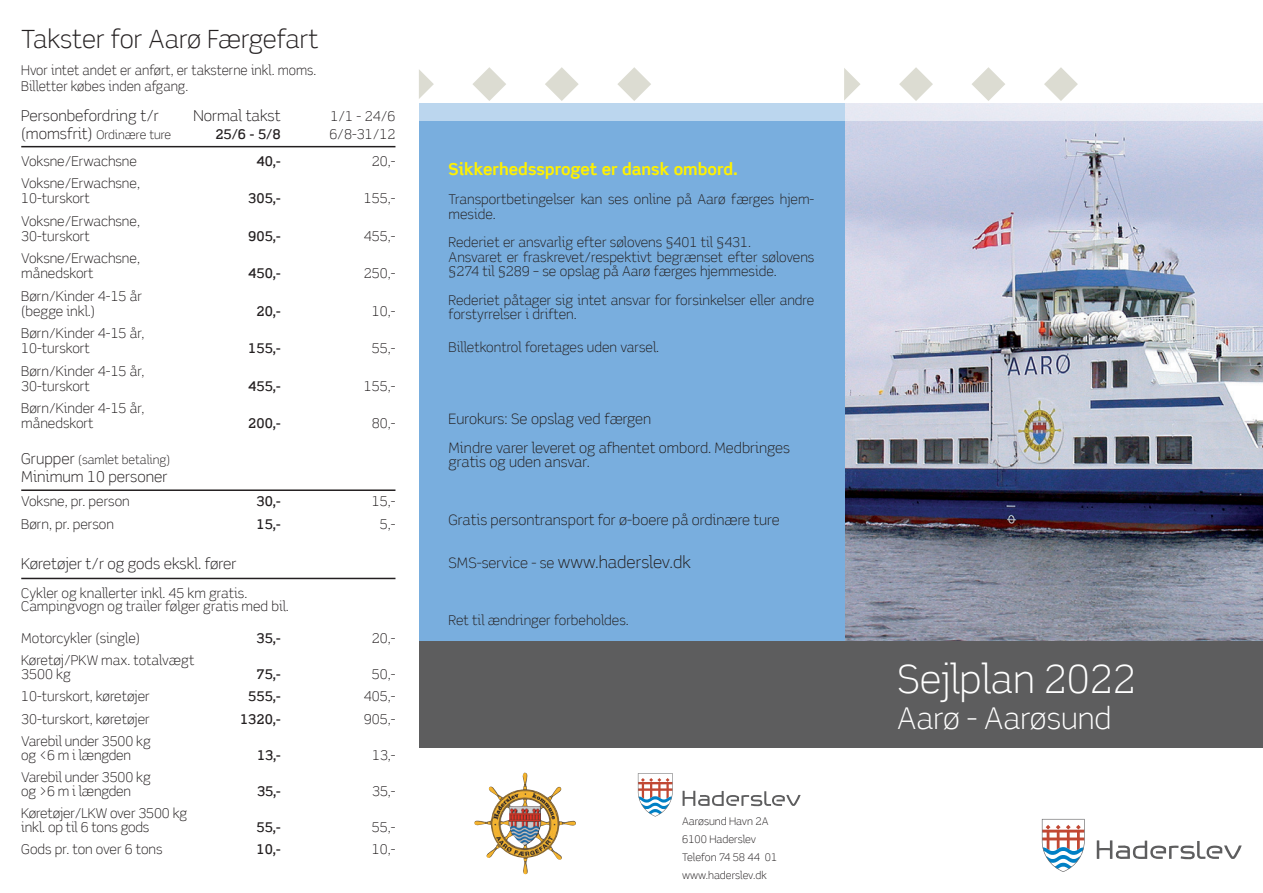
<style>
.page{position:relative;width:1263px;height:893px;background:#fff}
.page>*{position:absolute;margin:0;border:0;box-sizing:border-box;transform-origin:0 0}
.Rubrik_Forside_20pt{font:300 39px "Scene Alt";color:#fff}
.Rubrik_Forside_20pt-2{font:300 30px "Scene Alt";color:#fff}
.t1{font:300 25.2px "Scene Alt";color:#231f20}
.t2{font:700 16.5px "Scene Alt";color:#fff101}
.t3{font:300 16.5px "Scene Alt";color:#231f20}
.t4{font:300 15px "Scene Alt";color:#231f20}
.t5{font:300 14.4px/14.4px "Scene Alt";color:#231f20}
.t6{font:300 13.5px/14.4px "Scene Alt";color:#231f20}
.t7{font:500 13.5px "Scene Alt";color:#231f20}
.t8{font:300 13.5px "Scene Alt";color:#231f20;scale:.96 1}
.t9{font:300 12px "Scene Alt";color:#231f20}
.Brødtekst{font:300 10.5px/18px "Scene Alt";color:#231f20}
.s1{font-size:15px}
.s2{font-size:14.4px}
</style>
<div class="page">
<img style="left:844px;top:120px;width:419px;height:521px">
<div style="left:844px;top:641px;width:419px;height:107px;background:#5d5d5e"></div>
<svg style="left:1097px;top:840px;width:145px;height:20px"></svg>
<svg style="left:1042px;top:819px;width:42px;height:53px"></svg>
<div style="left:844px;top:103px;width:419px;height:17px;background:#e9eaf4"></div>
<svg style="left:899px;top:67px;width:34px;height:34px"></svg>
<svg style="left:972px;top:67px;width:33px;height:34px"></svg>
<svg style="left:1044px;top:67px;width:34px;height:34px"></svg>
<svg style="left:844px;top:68px;width:16px;height:32px"></svg>
<div style="left:419px;top:103px;width:425px;height:617px;background:#79aede"></div>
<div style="left:419px;top:641px;width:425px;height:107px;background:#5d5d5e"></div>
<div style="left:419px;top:103px;width:425px;height:17px;background:#bbd6ee"></div>
<svg style="left:472px;top:67px;width:34px;height:34px"></svg>
<svg style="left:545px;top:67px;width:34px;height:34px"></svg>
<svg style="left:617px;top:67px;width:34px;height:34px"></svg>
<svg style="left:419px;top:69px;width:15px;height:30px"></svg>
<svg style="left:682px;top:791px;width:119px;height:16px"></svg>
<svg style="left:638px;top:773px;width:35px;height:44px"></svg>
<img style="left:474px;top:773px;width:102px;height:102px">
<hr style="left:21px;top:146px;width:374px;height:1px;background:#231f20">
<hr style="left:21px;top:489px;width:374px;height:2px;background:#231f20">
<hr style="left:21px;top:578px;width:374px;height:1px;background:#231f20">
<p class="t1" style="left:21px;top:24px;width:298px">Takster for Aarø Færgefart</p>
<p class="t8" style="left:21px;top:62px;width:309px">Hvor intet andet er anført, er taksterne inkl. moms.</p>
<p class="t8" style="left:21px;top:78px;width:175px">Billetter købes inden afgang.</p>
<p class="t4" style="left:21px;top:106px;width:139px">Personbefordring t/r</p>
<p class="t4" style="left:193px;top:106px;width:89px">Normal takst</p>
<p class="t6" style="left:330px;top:109px;width:66px">1/1 - 24/6</p>
<p class="t9" style="left:21px;top:127px;width:151px"><span class="s1">(momsfrit)</span> Ordinære ture</p>
<p class="t7" style="left:215px;top:126px;width:67px">25/6 - 5/8</p>
<p class="t6" style="left:329px;top:127px;width:68px">6/8-31/12</p>
<p class="t6" style="left:21px;top:154px;width:117px">Voksne/Erwachsne</p>
<p class="t7" style="left:256px;top:153px;width:26px">40,-</p>
<p class="t6" style="left:372px;top:154px;width:25px">20,-</p>
<p class="t6" style="left:21px;top:176px;width:120px">Voksne/Erwachsne,</p>
<p class="t6" style="left:21px;top:191px;width:70px">10-turskort</p>
<p class="t7" style="left:248px;top:190px;width:34px">305,-</p>
<p class="t6" style="left:364px;top:191px;width:33px">155,-</p>
<p class="t6" style="left:21px;top:214px;width:120px">Voksne/Erwachsne,</p>
<p class="t6" style="left:21px;top:229px;width:70px">30-turskort</p>
<p class="t7" style="left:248px;top:228px;width:34px">905,-</p>
<p class="t6" style="left:364px;top:229px;width:33px">455,-</p>
<p class="t6" style="left:21px;top:251px;width:120px">Voksne/Erwachsne,</p>
<p class="t6" style="left:21px;top:266px;width:74px">månedskort</p>
<p class="t7" style="left:248px;top:265px;width:34px">450,-</p>
<p class="t6" style="left:364px;top:266px;width:33px">250,-</p>
<p class="t6" style="left:21px;top:289px;width:122px">Børn/Kinder 4-15 år</p>
<p class="t6" style="left:21px;top:304px;width:75px">(begge inkl.)</p>
<p class="t7" style="left:256px;top:303px;width:26px">20,-</p>
<p class="t6" style="left:372px;top:304px;width:25px">10,-</p>
<p class="t6" style="left:21px;top:326px;width:125px">Børn/Kinder 4-15 år,</p>
<p class="t6" style="left:21px;top:341px;width:70px">10-turskort</p>
<p class="t7" style="left:248px;top:340px;width:34px">155,-</p>
<p class="t6" style="left:372px;top:341px;width:25px">55,-</p>
<p class="t6" style="left:21px;top:364px;width:125px">Børn/Kinder 4-15 år,</p>
<p class="t6" style="left:21px;top:379px;width:70px">30-turskort</p>
<p class="t7" style="left:248px;top:378px;width:34px">455,-</p>
<p class="t6" style="left:364px;top:379px;width:33px">155,-</p>
<p class="t6" style="left:21px;top:401px;width:125px">Børn/Kinder 4-15 år,</p>
<p class="t6" style="left:21px;top:416px;width:74px">månedskort</p>
<p class="t7" style="left:248px;top:415px;width:34px">200,-</p>
<p class="t6" style="left:372px;top:416px;width:25px">80,-</p>
<p class="t9" style="left:21px;top:453px;width:150px"><span class="s1">Grupper</span> (samlet betaling)</p>
<p class="t4" style="left:21px;top:468px;width:148px">Minimum 10 personer</p>
<p class="t6" style="left:21px;top:494px;width:110px">Voksne, pr. person</p>
<p class="t7" style="left:256px;top:493px;width:26px">30,-</p>
<p class="t6" style="left:372px;top:494px;width:25px">15,-</p>
<p class="t6" style="left:21px;top:517px;width:94px">Børn, pr. person</p>
<p class="t7" style="left:256px;top:516px;width:26px">15,-</p>
<p class="t6" style="left:380px;top:517px;width:17px">5,-</p>
<p class="t4" style="left:21px;top:555px;width:217px">Køretøjer t/r og gods ekskl. fører</p>
<p class="t6" style="left:21px;top:586px;width:228px">Cykler og knallerter inkl. 45 km gratis.</p>
<p class="t6" style="left:21px;top:599px;width:269px">Campingvogn og trailer følger gratis med bil.</p>
<p class="t6" style="left:21px;top:631px;width:120px">Motorcykler (single)</p>
<p class="t7" style="left:256px;top:630px;width:26px">35,-</p>
<p class="t6" style="left:372px;top:631px;width:25px">20,-</p>
<p class="t6" style="left:21px;top:653px;width:175px">Køretøj/PKW max. totalvægt</p>
<p class="t6" style="left:21px;top:667px;width:51px">3500 kg</p>
<p class="t7" style="left:256px;top:666px;width:26px">75,-</p>
<p class="t6" style="left:372px;top:667px;width:25px">50,-</p>
<p class="t6" style="left:21px;top:689px;width:130px">10-turskort, køretøjer</p>
<p class="t7" style="left:248px;top:688px;width:34px">555,-</p>
<p class="t6" style="left:364px;top:689px;width:33px">405,-</p>
<p class="t6" style="left:21px;top:712px;width:130px">30-turskort, køretøjer</p>
<p class="t7" style="left:240px;top:711px;width:42px">1320,-</p>
<p class="t6" style="left:364px;top:712px;width:33px">905,-</p>
<p class="t6" style="left:21px;top:734px;width:131px">Varebil under 3500 kg</p>
<p class="t6" style="left:21px;top:748px;width:111px">og &lt;6 m i længden</p>
<p class="t7" style="left:257px;top:747px;width:25px">13,-</p>
<p class="t6" style="left:372px;top:748px;width:25px">13,-</p>
<p class="t6" style="left:21px;top:770px;width:131px">Varebil under 3500 kg</p>
<p class="t6" style="left:21px;top:784px;width:111px">og &gt;6 m i længden</p>
<p class="t7" style="left:257px;top:783px;width:25px">35,-</p>
<p class="t6" style="left:372px;top:784px;width:25px">35,-</p>
<p class="t6" style="left:21px;top:806px;width:168px">Køretøjer/LKW over 3500 kg</p>
<p class="t6" style="left:21px;top:820px;width:130px">inkl. op til 6 tons gods</p>
<p class="t7" style="left:256px;top:819px;width:26px">55,-</p>
<p class="t6" style="left:372px;top:820px;width:25px">55,-</p>
<p class="t6" style="left:21px;top:842px;width:143px">Gods pr. ton over 6 tons</p>
<p class="t7" style="left:256px;top:841px;width:26px">10,-</p>
<p class="t6" style="left:372px;top:842px;width:25px">10,-</p>
<p class="t2" style="left:449px;top:159px;width:291px">Sikkerhedssproget er dansk ombord.</p>
<p class="t6" style="left:449px;top:192px;width:367px">Transportbetingelser kan ses online på Aarø færges hjem&shy;meside.</p>
<p class="t6" style="left:449px;top:235px;width:304px">Rederiet er ansvarlig efter sølovens §401 til §431.</p>
<p class="t6" style="left:449px;top:250px;width:367px">Ansvaret er fraskrevet/respektivt begrænset efter sølovens §274 til §289 – se opslag på Aarø færges hjemmeside.</p>
<p class="t6" style="left:449px;top:293px;width:367px">Rederiet påtager sig intet ansvar for forsinkelser eller andre forstyrrelser i driften.</p>
<p class="t6" style="left:449px;top:340px;width:212px">Billetkontrol foretages uden varsel.</p>
<p class="t5" style="left:449px;top:412px;width:204px">Eurokurs: Se opslag ved færgen</p>
<p class="t5" style="left:449px;top:440px;width:343px">Mindre varer leveret og afhentet ombord. Medbringes gratis og uden ansvar.</p>
<p class="t5" style="left:449px;top:512px;width:333px">Gratis persontransport for ø-boere på ordinære ture</p>
<p class="t3" style="left:449px;top:552px;width:244px"><span class="s2">SMS-service - se</span> www.haderslev.dk</p>
<p class="t6" style="left:449px;top:613px;width:182px">Ret til ændringer forbeholdes.</p>
<p class="Brødtekst" style="left:682px;top:812px;width:88px">Aarøsund Havn 2A<br>6100 Haderslev</p>
<p class="Brødtekst" style="left:682px;top:848px;width:97px">Telefon 74 58 44 01</p>
<p class="Brødtekst" style="left:682px;top:866px;width:86px">www.haderslev.dk</p>
<p class="Rubrik_Forside_20pt" style="left:897px;top:656px;width:240px">Sejlplan 2022</p>
<p class="Rubrik_Forside_20pt-2" style="left:897px;top:700px;width:216px">Aarø - Aarøsund</p>
</div>
